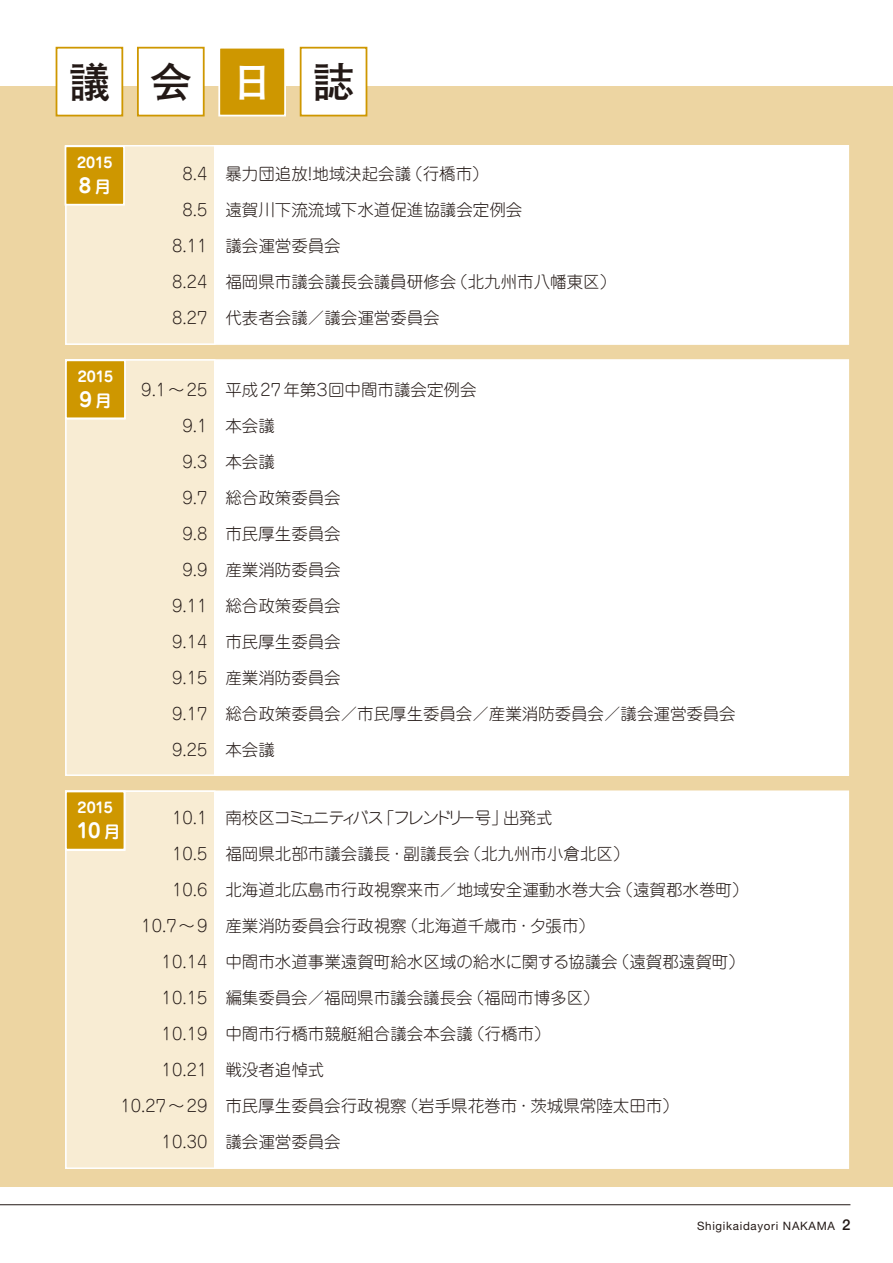
<style>
.page{position:relative;width:893px;height:1263px;background:#fff}
.page>*{position:absolute;margin:0;border:0;box-sizing:border-box;transform-origin:0 0}
.t1{font:700 42.15px "Futo Go B101 Pr 6 N";color:#231916}
.t2{font:700 42.15px "Futo Go B101 Pr 6 N";color:#fff}
.t3{font:700 19.8px "Jun 501 Pro";color:#fff}
.t4{font:700 16.65px "Jun 501 Pro";color:#fff}
.t5{font:300 16.5px "Jun 101 Pro";color:#231916}
.t6{font:300 16.5px "Jun 101 Pro";letter-spacing:-.115em;color:#231916}
.t7{font:300 16.5px "Jun 101 Pro";letter-spacing:-.205em;color:#231916}
.t8{font:500 15px "Helvetica Neue LT Std";color:#231916}
.t9{font:700 14.4px "Jun 501 Pro";letter-spacing:-.01em;color:#fff}
.t10{font:11.55px "Helvetica Neue LT Std";letter-spacing:.06em;color:#231916}
</style>
<div class="page">
<div style="left:0;top:0;width:893px;height:1186px;background:#edd5a2"></div>
<div style="left:0;top:0;width:893px;height:85px;background:#fff"></div>
<div style="left:56px;top:48px;width:66px;height:68px;background:#fff"></div>
<div style="left:56px;top:47px;width:67px;height:69px;border:2px solid #ce9700"></div>
<div style="left:138px;top:48px;width:66px;height:68px;background:#fff"></div>
<div style="left:137px;top:47px;width:68px;height:69px;border:2px solid #ce9700"></div>
<div style="left:219px;top:48px;width:66px;height:68px;background:#ce9700"></div>
<div style="left:218px;top:47px;width:68px;height:69px;border:2px solid #fff"></div>
<div style="left:301px;top:48px;width:65px;height:68px;background:#fff"></div>
<div style="left:300px;top:47px;width:67px;height:69px;border:2px solid #ce9700"></div>
<div style="left:216px;top:145px;width:633px;height:200px;background:#fff"></div>
<div style="left:64px;top:145px;width:152px;height:200px;background:#f8ecd3"></div>
<div style="left:65px;top:146px;width:59px;height:59px;background:#ce9700"></div>
<div style="left:65px;top:145px;width:60px;height:61px;border:2px solid #fff"></div>
<div style="left:216px;top:359px;width:633px;height:417px;background:#fff"></div>
<div style="left:65px;top:359px;width:151px;height:417px;background:#f8ecd3"></div>
<div style="left:66px;top:360px;width:59px;height:58px;background:#ce9700"></div>
<div style="left:65px;top:359px;width:61px;height:60px;border:2px solid #fff"></div>
<div style="left:216px;top:790px;width:633px;height:379px;background:#fff"></div>
<div style="left:65px;top:790px;width:151px;height:379px;background:#f8ecd3"></div>
<div style="left:66px;top:791px;width:58px;height:59px;background:#ce9700"></div>
<div style="left:65px;top:790px;width:60px;height:60px;border:2px solid #fff"></div>
<hr style="left:0;top:1204px;width:850px;height:1px;background:#231916">
<h1 class="t1" style="left:68px;top:48px;width:44px">議</h1>
<h1 class="t1" style="left:150px;top:48px;width:44px">会</h1>
<h1 class="t2" style="left:231px;top:48px;width:44px">日</h1>
<h1 class="t1" style="left:312px;top:48px;width:44px">誌</h1>
<p class="t9" style="left:77px;top:151px;width:37px">2015</p>
<p class="t4" style="left:94px;top:173px;width:18px">月</p>
<p class="t3" style="left:79px;top:170px;width:14px">8</p>
<p class="t5" style="left:182px;top:161px;width:27px">8.4</p>
<p class="t5" style="left:225px;top:161px;width:187px">暴力団追放地域決起会議</p>
<p class="t5" style="left:406px;top:161px;width:84px">（行橋市(</p>
<p class="t5" style="left:302px;top:161px;width:18px">！</p>
<p class="t5" style="left:182px;top:197px;width:27px">8.5</p>
<p class="t5" style="left:225px;top:197px;width:298px">遠賀川下流流域下水道促進協議会定例会</p>
<p class="t5" style="left:172px;top:233px;width:37px">8.11</p>
<p class="t5" style="left:225px;top:233px;width:117px">議会運営委員会</p>
<p class="t5" style="left:172px;top:269px;width:37px">8.24</p>
<p class="t5" style="left:451px;top:269px;width:166px">（北九州市八幡東区(</p>
<p class="t5" style="left:225px;top:269px;width:232px">福岡県市議会議長会議員研修会</p>
<p class="t5" style="left:172px;top:305px;width:37px">8.27</p>
<p class="t5" style="left:225px;top:305px;width:216px">代表者会議／議会運営委員会</p>
<p class="t9" style="left:78px;top:365px;width:37px">2015</p>
<p class="t4" style="left:95px;top:387px;width:18px">月</p>
<p class="t3" style="left:80px;top:384px;width:14px">9</p>
<p class="t5" style="left:141px;top:377px;width:68px">9.1～25</p>
<p class="t5" style="left:225px;top:377px;width:253px">平成27年第３回中間市議会定例会</p>
<p class="t5" style="left:182px;top:413px;width:27px">9.1</p>
<p class="t5" style="left:225px;top:413px;width:51px">本会議</p>
<p class="t5" style="left:182px;top:449px;width:27px">9.3</p>
<p class="t5" style="left:225px;top:449px;width:51px">本会議</p>
<p class="t5" style="left:182px;top:485px;width:27px">9.7</p>
<p class="t5" style="left:225px;top:485px;width:117px">総合政策委員会</p>
<p class="t5" style="left:182px;top:521px;width:27px">9.8</p>
<p class="t5" style="left:225px;top:521px;width:117px">市民厚生委員会</p>
<p class="t5" style="left:182px;top:557px;width:27px">9.9</p>
<p class="t5" style="left:225px;top:557px;width:117px">産業消防委員会</p>
<p class="t5" style="left:172px;top:593px;width:37px">9.11</p>
<p class="t5" style="left:225px;top:593px;width:117px">総合政策委員会</p>
<p class="t5" style="left:172px;top:629px;width:37px">9.14</p>
<p class="t5" style="left:225px;top:629px;width:117px">市民厚生委員会</p>
<p class="t5" style="left:172px;top:665px;width:37px">9.15</p>
<p class="t5" style="left:225px;top:665px;width:117px">産業消防委員会</p>
<p class="t5" style="left:172px;top:701px;width:37px">9.17</p>
<p class="t5" style="left:225px;top:701px;width:512px">総合政策委員会／市民厚生委員会／産業消防委員会／議会運営委員会</p>
<p class="t5" style="left:172px;top:737px;width:37px">9.25</p>
<p class="t5" style="left:225px;top:737px;width:51px">本会議</p>
<p class="t9" style="left:77px;top:796px;width:37px">2015</p>
<p class="t4" style="left:104px;top:818px;width:18px">月</p>
<p class="t3" style="left:77px;top:815px;width:25px">10</p>
<p class="t5" style="left:172px;top:804px;width:37px">10.1</p>
<p class="t7" style="left:378px;top:804px;width:131px">「フレンドリー号」</p>
<p class="t5" style="left:503px;top:804px;width:51px">出発式</p>
<p class="t6" style="left:225px;top:804px;width:160px">南校区コミュニティバス</p>
<p class="t5" style="left:172px;top:840px;width:37px">10.5</p>
<p class="t5" style="left:465px;top:840px;width:166px">（北九州市小倉北区(</p>
<p class="t5" style="left:225px;top:840px;width:246px">福岡県北部市議会議長・副議長会</p>
<p class="t5" style="left:172px;top:876px;width:37px">10.6</p>
<p class="t5" style="left:616px;top:876px;width:133px">（遠賀郡水巻町(</p>
<p class="t5" style="left:225px;top:876px;width:397px">北海道北広島市行政視察来市／地域安全運動水巻大会</p>
<p class="t5" style="left:141px;top:912px;width:68px">10.7～9</p>
<p class="t5" style="left:402px;top:912px;width:195px">（北海道千歳市・夕張市(</p>
<p class="t5" style="left:225px;top:912px;width:183px">産業消防委員会行政視察</p>
<p class="t5" style="left:162px;top:948px;width:47px">10.14</p>
<p class="t5" style="left:613px;top:948px;width:133px">（遠賀郡遠賀町(</p>
<p class="t5" style="left:225px;top:948px;width:394px">中間市水道事業遠賀町給水区域の給水に関する協議会</p>
<p class="t5" style="left:162px;top:984px;width:47px">10.15</p>
<p class="t5" style="left:468px;top:984px;width:133px">（福岡市博多区(</p>
<p class="t5" style="left:225px;top:984px;width:249px">編集委員会／福岡県市議会議長会</p>
<p class="t5" style="left:162px;top:1020px;width:47px">10.19</p>
<p class="t5" style="left:468px;top:1020px;width:84px">（行橋市(</p>
<p class="t5" style="left:225px;top:1020px;width:249px">中間市行橋市競艇組合議会本会議</p>
<p class="t5" style="left:162px;top:1056px;width:47px">10.21</p>
<p class="t5" style="left:225px;top:1056px;width:100px">戦没者追悼式</p>
<p class="t5" style="left:120px;top:1092px;width:88px">10.27～29</p>
<p class="t5" style="left:402px;top:1092px;width:279px">（岩手県花巻市・茨城県常陸太田市(</p>
<p class="t5" style="left:225px;top:1092px;width:183px">市民厚生委員会行政視察</p>
<p class="t5" style="left:162px;top:1128px;width:47px">10.30</p>
<p class="t5" style="left:225px;top:1128px;width:117px">議会運営委員会</p>
<p class="t8" style="left:842px;top:1215px;width:10px">2</p>
<p class="t10" style="left:697px;top:1218px;width:139px">Shigikaidayori NAKAMA</p>
</div>
